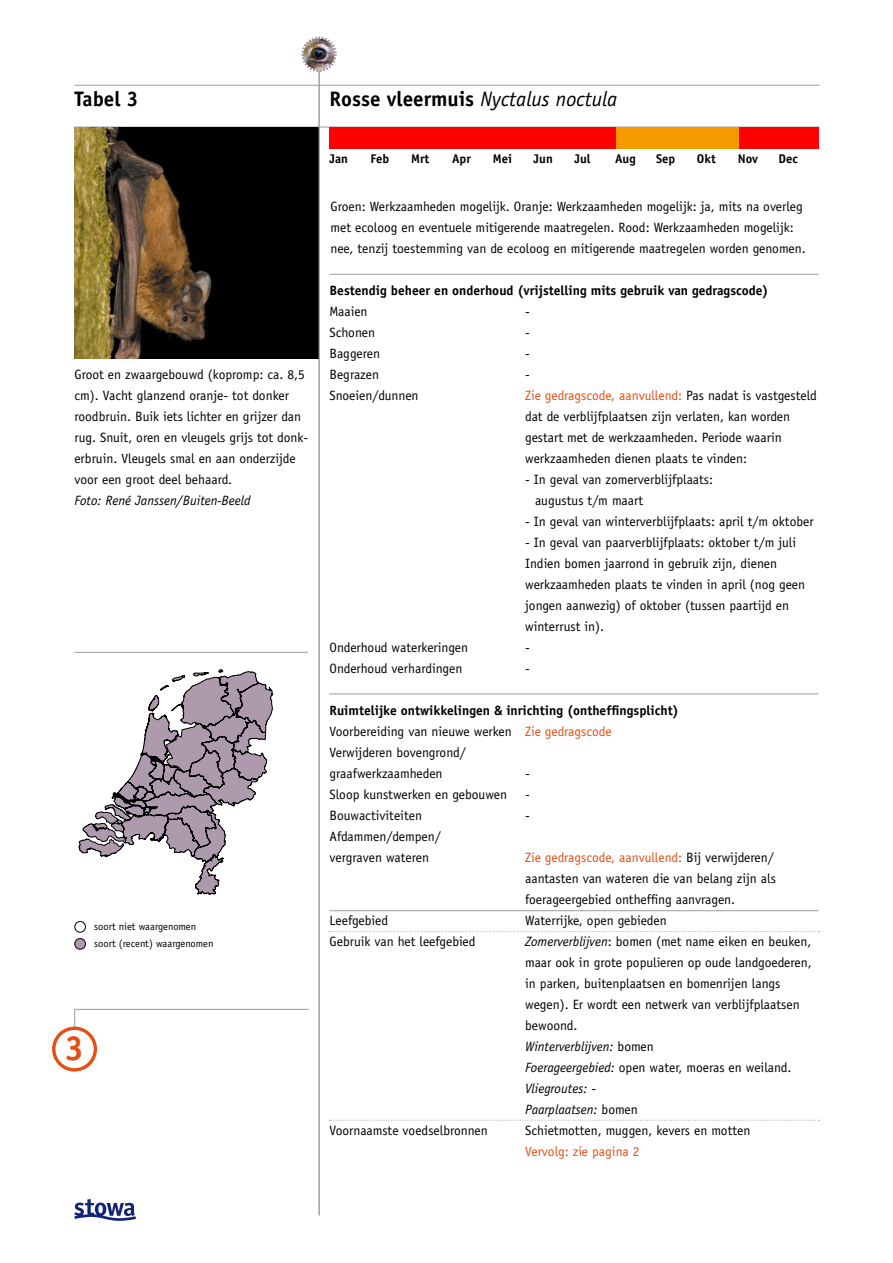
<style>
.page{position:relative;width:893px;height:1263px;background:#fff}
.page>*{position:absolute;margin:0;border:0;box-sizing:border-box;transform-origin:0 0}
.t1{font:700 34.8px "Officina Sans";color:#e74e13}
.t2{font:italic 21px "Officina Sans";color:#000}
.t3{font:700 21px "Officina Sans";color:#000}
.t4{font:13.5px/21px "Officina Sans";color:#000}
.t5{font:700 13.5px "Officina Sans";color:#000}
.t6{font:italic 13.5px "Officina Sans";color:#000}
.t7{font:13.5px "Officina Sans";color:#e74e13}
.t8{font:700 12.6px "Officina Sans";color:#000}
.t9{font:10.5px/17px "Officina Sans";color:#000}
.s1{font-weight:700;font-style:normal}
.s2{color:#e74e13}
.s3{font-weight:700}
.s4{font-style:italic}
</style>
<div class="page">
<svg style="left:74px;top:1009px;width:1px;height:17px"></svg>
<div style="left:52px;top:1026px;width:45px;height:45px;border:3px solid #e74e13;border-radius:50%"></div>
<hr style="left:75px;top:1009px;width:234px;height:1px;background:#9c9d9f">
<hr style="left:74px;top:127px;width:745px;height:1px;background:#9c9d9f">
<hr style="left:74px;top:652px;width:234px;height:1px;background:#9c9d9f">
<hr style="left:74px;top:85px;width:745px;height:1px;background:#9c9d9f">
<img style="left:74px;top:127px;width:245px;height:231px">
<hr style="left:319px;top:70px;width:1px;height:1145px;background:#9c9d9f">
<div style="left:330px;top:127px;width:489px;height:21px;background:#f00"></div>
<hr style="left:330px;top:274px;width:489px;height:1px;background:#9c9d9f">
<div style="left:302px;top:37px;width:34px;height:35px;border:2px dashed #ae9aad;border-radius:50%"></div>
<img style="left:303px;top:39px;width:31px;height:31px;border-radius:50%">
<svg style="left:74px;top:1199px;width:62px;height:22px"></svg>
<svg style="left:329px;top:931px;width:491px;height:1px"></svg>
<svg style="left:329px;top:1120px;width:491px;height:1px"></svg>
<hr style="left:329px;top:694px;width:490px;height:1px;background:#9c9d9f">
<hr style="left:329px;top:910px;width:490px;height:1px;background:#9c9d9f">
<div style="left:616px;top:127px;width:122px;height:21px;background:#f49a00"></div>
<div style="left:74px;top:921px;width:12px;height:11px;border:1px solid #000;border-radius:50%"></div>
<div style="left:75px;top:938px;width:10px;height:11px;background:#ae9aad;border-radius:50%"></div>
<div style="left:74px;top:938px;width:12px;height:11px;border:1px solid #000;border-radius:50%"></div>
<svg style="left:79px;top:669px;width:194px;height:225px"></svg>
<h2 class="t3" style="left:74px;top:86px;width:66px">Tabel 3</h2>
<p class="t4" style="left:74px;top:364px;width:235px">Groot en zwaargebouwd (kopromp: ca. 8,5 cm). Vacht glanzend oranje- tot donker roodbruin. Buik iets lichter en grijzer dan rug. Snuit, oren en vleugels grijs tot donk&shy;erbruin. Vleugels smal en aan onderzijde voor een groot deel behaard.</p>
<p class="t6" style="left:74px;top:493px;width:178px">Foto: René Janssen/Buiten-Beeld</p>
<p class="t9" style="left:94px;top:918px;width:121px">soort niet waargenomen soort (recent) waargenomen</p>
<h1 class="t1" style="left:65px;top:1027px;width:21px">3</h1>
<h2 class="t2" style="left:330px;top:87px;width:289px"><span class="s1">Rosse vleermuis</span> Nyctalus noctula</h2>
<p class="t8" style="left:330px;top:151px;width:20px">Jan</p>
<p class="t8" style="left:370px;top:151px;width:20px">Feb</p>
<p class="t8" style="left:411px;top:151px;width:20px">Mrt</p>
<p class="t8" style="left:452px;top:151px;width:20px">Apr</p>
<p class="t8" style="left:493px;top:151px;width:21px">Mei</p>
<p class="t8" style="left:534px;top:151px;width:21px">Jun</p>
<p class="t8" style="left:574px;top:151px;width:18px">Jul</p>
<p class="t8" style="left:615px;top:151px;width:22px">Aug</p>
<p class="t8" style="left:656px;top:151px;width:21px">Sep</p>
<p class="t8" style="left:697px;top:151px;width:20px">Okt</p>
<p class="t8" style="left:738px;top:151px;width:22px">Nov</p>
<p class="t8" style="left:778px;top:151px;width:21px">Dec</p>
<p class="t4" style="left:331px;top:196px;width:477px">Groen: Werkzaamheden mogelijk. Oranje: Werkzaamheden mogelijk: ja, mits na overleg met ecoloog en eventuele mitigerende maatregelen. Rood: Werkzaamheden mogelijk: nee, tenzij toestemming van de ecoloog en mitigerende maatregelen worden genomen.</p>
<p class="t5" style="left:330px;top:282px;width:441px">Bestendig beheer en onderhoud (vrijstelling mits gebruik van gedragscode)</p>
<p class="t4" style="left:330px;top:301px;width:40px">Maaien</p>
<p class="t4" style="left:525px;top:301px;width:6px">-</p>
<p class="t4" style="left:330px;top:322px;width:47px">Schonen</p>
<p class="t4" style="left:525px;top:322px;width:6px">-</p>
<p class="t4" style="left:330px;top:343px;width:52px">Baggeren</p>
<p class="t4" style="left:525px;top:343px;width:6px">-</p>
<p class="t4" style="left:330px;top:364px;width:51px">Begrazen</p>
<p class="t4" style="left:525px;top:364px;width:6px">-</p>
<p class="t4" style="left:330px;top:385px;width:91px">Snoeien/dunnen</p>
<p class="t4" style="left:525px;top:385px;width:293px"><span class="s2">Zie gedragscode, aanvullend:</span> Pas nadat is vastgesteld dat de verblijfplaatsen zijn verlaten, kan worden gestart met de werkzaamheden. Periode waarin werkzaamheden dienen plaats te vinden:</p>
<p class="t4" style="left:535px;top:469px;width:180px;text-indent:-10px">- In geval van zomerverblijfplaats: augustus t/m maart</p>
<p class="t4" style="left:525px;top:511px;width:290px">- In geval van winterverblijfplaats: april t/m oktober</p>
<p class="t4" style="left:525px;top:532px;width:282px">- In geval van paarverblijfplaats: oktober t/m juli Indien bomen jaarrond in gebruik zijn, dienen werkzaamheden plaats te vinden in april (nog geen jongen aanwezig) of oktober (tussen paartijd en winterrust in).</p>
<p class="t4" style="left:330px;top:637px;width:140px">Onderhoud waterkeringen</p>
<p class="t4" style="left:525px;top:637px;width:6px">-</p>
<p class="t4" style="left:330px;top:658px;width:134px">Onderhoud verhardingen</p>
<p class="t4" style="left:525px;top:658px;width:6px">-</p>
<p class="t4" style="left:330px;top:700px;width:351px"><span class="s3">Ruimtelijke ontwikkelingen &amp; inrichting (ontheffingsplicht)<br></span>Voorbereiding van nieuwe werken <span class="s2">Zie gedragscode<br></span>Verwijderen bovengrond/<br>graafwerkzaamheden</p>
<p class="t4" style="left:525px;top:763px;width:6px">-</p>
<p class="t4" style="left:330px;top:784px;width:179px">Sloop kunstwerken en gebouwen</p>
<p class="t4" style="left:525px;top:784px;width:6px">-</p>
<p class="t4" style="left:330px;top:805px;width:94px">Bouwactiviteiten</p>
<p class="t4" style="left:525px;top:805px;width:6px">-</p>
<p class="t4" style="left:330px;top:826px;width:113px">Afdammen/dempen/ vergraven wateren</p>
<p class="t4" style="left:525px;top:847px;width:252px"><span class="s2">Zie gedragscode, aanvullend:</span> Bij verwijderen/ aantasten van wateren die van belang zijn als foerageergebied ontheffing aanvragen.</p>
<p class="t4" style="left:330px;top:910px;width:60px">Leefgebied</p>
<p class="t4" style="left:525px;top:910px;width:143px">Waterrijke, open gebieden</p>
<p class="t4" style="left:330px;top:931px;width:148px">Gebruik van het leefgebied</p>
<p class="t4" style="left:525px;top:931px;width:288px"><span class="s4">Zomerverblijven</span>: bomen (met name eiken en beuken, maar ook in grote populieren op oude landgoederen, in parken, buitenplaatsen en bomenrijen langs wegen). Er wordt een netwerk van verblijfplaatsen bewoond.<br><span class="s4">Winterverblijven:</span> bomen<br><span class="s4">Foerageergebied:</span> open water, moeras en weiland.<br><span class="s4">Vliegroutes:</span> -<br><span class="s4">Paarplaatsen:</span> bomen</p>
<p class="t4" style="left:330px;top:1120px;width:160px">Voornaamste voedselbronnen</p>
<p class="t4" style="left:525px;top:1120px;width:227px">Schietmotten, muggen, kevers en motten</p>
<p class="t7" style="left:525px;top:1144px;width:116px">Vervolg: zie pagina 2</p>
</div>
